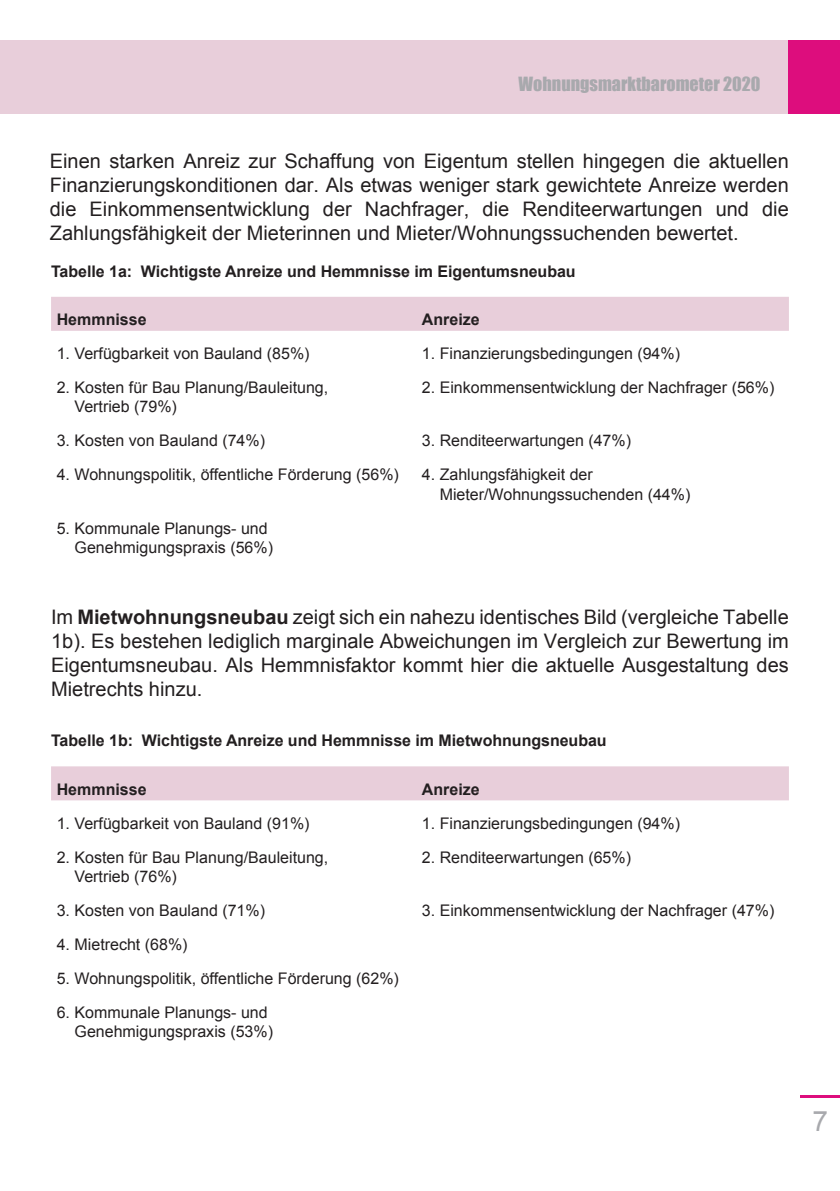
<style>
.page{position:relative;width:840px;height:1191px;background:#fff}
.page>*{position:absolute;margin:0;border:0;box-sizing:border-box;transform-origin:0 0}
.t1{font:28px "Arial";color:#a8a9ad}
.t2{font:20px/24px "Arial";color:#231f20;text-align:justify}
.t3{font:18px "Impact";color:#a8a9ad}
.t4{font:16px/19.2px "Arial";color:#231f20}
.t5{font:700 16px "Arial";letter-spacing:-.005em;color:#231f20}
.s1{font-weight:700}
</style>
<div class="page">
<div style="left:0;top:40px;width:788px;height:73px;background:#e8ceda"></div>
<div style="left:788px;top:40px;width:51px;height:73px;background:#dd0d7d"></div>
<hr style="left:799px;top:1094px;width:40px;height:3px;background:#dd0d7d">
<div style="left:51px;top:297px;width:737px;height:34px;background:#e8ceda"></div>
<div style="left:51px;top:766px;width:737px;height:34px;background:#e8ceda"></div>
<p class="t3" style="left:518px;top:70px;width:243px">Wohnungsmarktbarometer 2020</p>
<p class="t2" style="left:50px;top:149px;width:740px">Einen starken Anreiz zur Schaffung von Eigentum stellen hingegen die aktuellen Finanzierungskonditionen dar. Als etwas weniger stark gewichtete Anreize werden die Einkommensentwicklung der Nachfrager, die Renditeerwartungen und die Zahlungsfähigkeit der Mieterinnen und Mieter/Wohnungssuchenden bewertet.</p>
<p class="t5" style="left:51px;top:260px;width:526px">Tabelle 1a: Wichtigste Anreize und Hemmnisse im Eigentumsneubau</p>
<p class="t5" style="left:57px;top:309px;width:91px">Hemmnisse</p>
<p class="t5" style="left:421px;top:309px;width:59px">Anreize</p>
<p class="t4" style="left:57px;top:344px;width:254px">1. Verfügbarkeit von Bauland (85%)</p>
<p class="t4" style="left:421px;top:344px;width:259px">1. Finanzierungsbedingungen (94%)</p>
<p class="t4" style="left:74px;top:378px;width:255px;text-indent:-18px">2. Kosten für Bau Planung/Bauleitung,<br>Vertrieb (79%)</p>
<p class="t4" style="left:421px;top:378px;width:354px">2. Einkommensentwicklung der Nachfrager (56%)</p>
<p class="t4" style="left:57px;top:431px;width:210px">3. Kosten von Bauland (74%)</p>
<p class="t4" style="left:421px;top:431px;width:210px">3. Renditeerwartungen (47%)</p>
<p class="t4" style="left:57px;top:465px;width:343px">4. Wohnungspolitik, öffentliche Förderung (56%)</p>
<p class="t4" style="left:439px;top:465px;width:252px;text-indent:-18px">4. Zahlungsfähigkeit der<br>Mieter/Wohnungssuchenden (44%)</p>
<p class="t4" style="left:74px;top:518px;width:200px;text-indent:-18px">5. Kommunale Planungs- und<br>Genehmigungspraxis (56%)</p>
<p class="t2" style="left:51px;top:605px;width:738px">Im <span class="s1">Mietwohnungsneubau</span> zeigt sich ein nahezu identisches Bild (vergleiche Tabelle 1b). Es bestehen lediglich marginale Abweichungen im Vergleich zur Bewertung im Eigentumsneubau. Als Hemmnisfaktor kommt hier die aktuelle Ausgestaltung des Mietrechts hinzu.</p>
<p class="t5" style="left:51px;top:730px;width:557px">Tabelle 1b: Wichtigste Anreize und Hemmnisse im Mietwohnungsneubau</p>
<p class="t5" style="left:57px;top:778px;width:91px">Hemmnisse</p>
<p class="t5" style="left:421px;top:778px;width:59px">Anreize</p>
<p class="t4" style="left:57px;top:813px;width:254px">1. Verfügbarkeit von Bauland (91%)</p>
<p class="t4" style="left:421px;top:813px;width:259px">1. Finanzierungsbedingungen (94%)</p>
<p class="t4" style="left:74px;top:847px;width:255px;text-indent:-18px">2. Kosten für Bau Planung/Bauleitung,<br>Vertrieb (76%)</p>
<p class="t4" style="left:421px;top:847px;width:210px">2. Renditeerwartungen (65%)</p>
<p class="t4" style="left:57px;top:901px;width:210px">3. Kosten von Bauland (71%)</p>
<p class="t4" style="left:421px;top:901px;width:354px">3. Einkommensentwicklung der Nachfrager (47%)</p>
<p class="t4" style="left:57px;top:935px;width:132px">4. Mietrecht (68%)</p>
<p class="t4" style="left:57px;top:969px;width:343px">5. Wohnungspolitik, öffentliche Förderung (62%)</p>
<p class="t4" style="left:74px;top:1003px;width:200px;text-indent:-18px">6. Kommunale Planungs- und<br>Genehmigungspraxis (53%)</p>
<h1 class="t1" style="left:811px;top:1103px;width:17px">7</h1>
</div>
